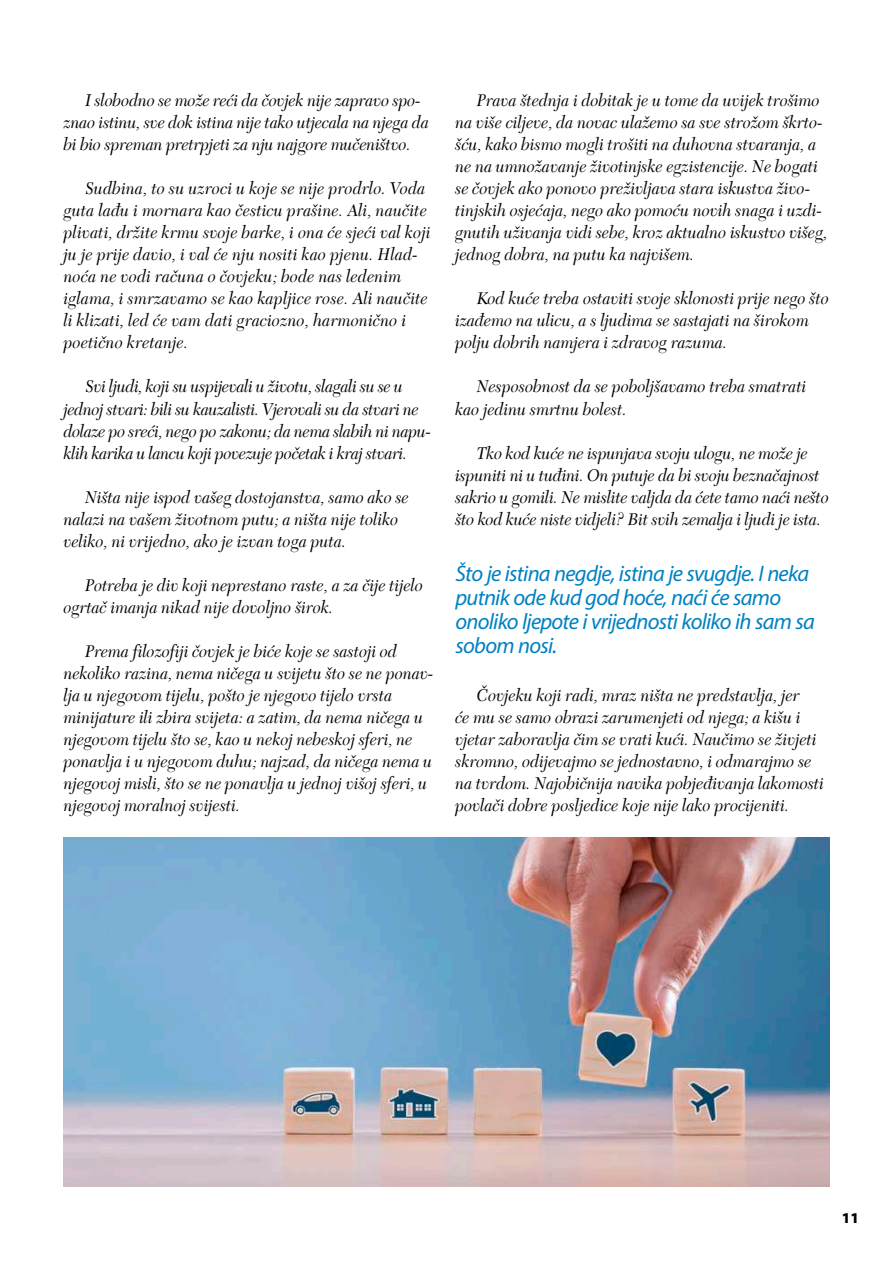
<style>
.page{position:relative;width:893px;height:1263px;background:#fff}
.page>*{position:absolute;margin:0;border:0;box-sizing:border-box;transform-origin:0 0}
.t1{font:italic 22.5px/24px "Myriad Pro";letter-spacing:-.03em;color:#0081c2}
.t2{font:italic 17.7px/22px "New Caledonia LT Std";letter-spacing:-.005em;color:#000;scale:.95 1}
.t3{font:900 15px "Myriad Pro";color:#000}
</style>
<div class="page">
<img style="left:64px;top:838px;width:765px;height:348px">
<p class="t2" style="left:64px;top:90px;width:386px;text-indent:21px">I slobodno se može reći da čovjek nije zapravo spo&shy;znao istinu, sve dok istina nije tako utjecala na njega da bi bio spreman pretrpjeti za nju najgore mučeništvo.</p>
<p class="t2" style="left:64px;top:178px;width:388px;text-indent:21px">Sudbina, to su uzroci u koje se nije prodrlo. Voda guta lađu i mornara kao česticu prašine. Ali, naučite plivati, držite krmu svoje barke, i ona će sjeći val koji ju je prije davio, i val će nju nositi kao pjenu. Hlad&shy;noća ne vodi računa o čovjeku; bode nas ledenim iglama, i smrzavamo se kao kapljice rose. Ali naučite li klizati, led će vam dati graciozno, harmonično i poetično kretanje.</p>
<p class="t2" style="left:64px;top:376px;width:388px;text-indent:21px">Svi ljudi, koji su uspijevali u životu, slagali su se u jednoj stvari: bili su kauzalisti. Vjerovali su da stvari ne dolaze po sreći, nego po zakonu; da nema slabih ni napu&shy;klih karika u lancu koji povezuje početak i kraj stvari.</p>
<p class="t2" style="left:64px;top:486px;width:365px;text-indent:21px">Ništa nije ispod vašeg dostojanstva, samo ako se nalazi na vašem životnom putu; a ništa nije toliko veliko, ni vrijedno, ako je izvan toga puta.</p>
<p class="t2" style="left:64px;top:575px;width:380px;text-indent:21px">Potreba je div koji neprestano raste, a za čije tijelo ogrtač imanja nikad nije dovoljno širok.</p>
<p class="t2" style="left:64px;top:641px;width:391px;text-indent:21px">Prema filozofiji čovjek je biće koje se sastoji od nekoliko razina, nema ničega u svijetu što se ne ponav&shy;lja u njegovom tijelu, pošto je njegovo tijelo vrsta minijature ili zbira svijeta: a zatim, da nema ničega u njegovom tijelu što se, kao u nekoj nebeskoj sferi, ne ponavlja i u njegovom duhu; najzad, da ničega nema u njegovoj misli, što se ne ponavlja u jednoj višoj sferi, u njegovoj moralnoj svijesti.</p>
<p class="t2" style="left:455px;top:90px;width:393px;text-indent:21px">Prava štednja i dobitak je u tome da uvijek trošimo na više ciljeve, da novac ulažemo sa sve strožom škrto&shy;šću, kako bismo mogli trošiti na duhovna stvaranja, a ne na umnožavanje životinjske egzistencije. Ne bogati se čovjek ako ponovo preživljava stara iskustva živo&shy;tinjskih osjećaja, nego ako pomoću novih snaga i uzdi&shy;gnutih uživanja vidi sebe, kroz aktualno iskustvo višeg, jednog dobra, na putu ka najvišem.</p>
<p class="t2" style="left:455px;top:288px;width:395px;text-indent:21px">Kod kuće treba ostaviti svoje sklonosti prije nego što izađemo na ulicu, a s ljudima se sastajati na širokom polju dobrih namjera i zdravog razuma.</p>
<p class="t2" style="left:455px;top:376px;width:371px;text-indent:21px">Nesposobnost da se poboljšavamo treba smatrati kao jedinu smrtnu bolest.</p>
<p class="t2" style="left:455px;top:442px;width:395px;text-align:center">Tko kod kuće ne ispunjava svoju ulogu, ne može je ispuniti ni u tuđini. On putuje da bi svoju beznačajnost sakrio u gomili. Ne mislite valjda da ćete tamo naći nešto što kod kuće niste vidjeli? Bit svih zemalja i ljudi je ista.</p>
<p class="t1" style="left:455px;top:561px;width:361px">Što je istina negdje, istina je svugdje. I neka putnik ode kud god hoće, naći će samo onoliko ljepote i vrijednosti koliko ih sam sa sobom nosi.</p>
<p class="t2" style="left:455px;top:685px;width:390px;text-indent:21px">Čovjeku koji radi, mraz ništa ne predstavlja, jer<br>će mu se samo obrazi zarumenjeti od njega; a kišu i vjetar zaboravlja čim se vrati kući. Naučimo se živjeti skromno, odijevajmo se jednostavno, i odmarajmo se na tvrdom. Najobičnija navika pobjeđivanja lakomosti povlači dobre posljedice koje nije lako procijeniti.</p>
<p class="t3" style="left:842px;top:1208px;width:19px">11</p>
</div>
